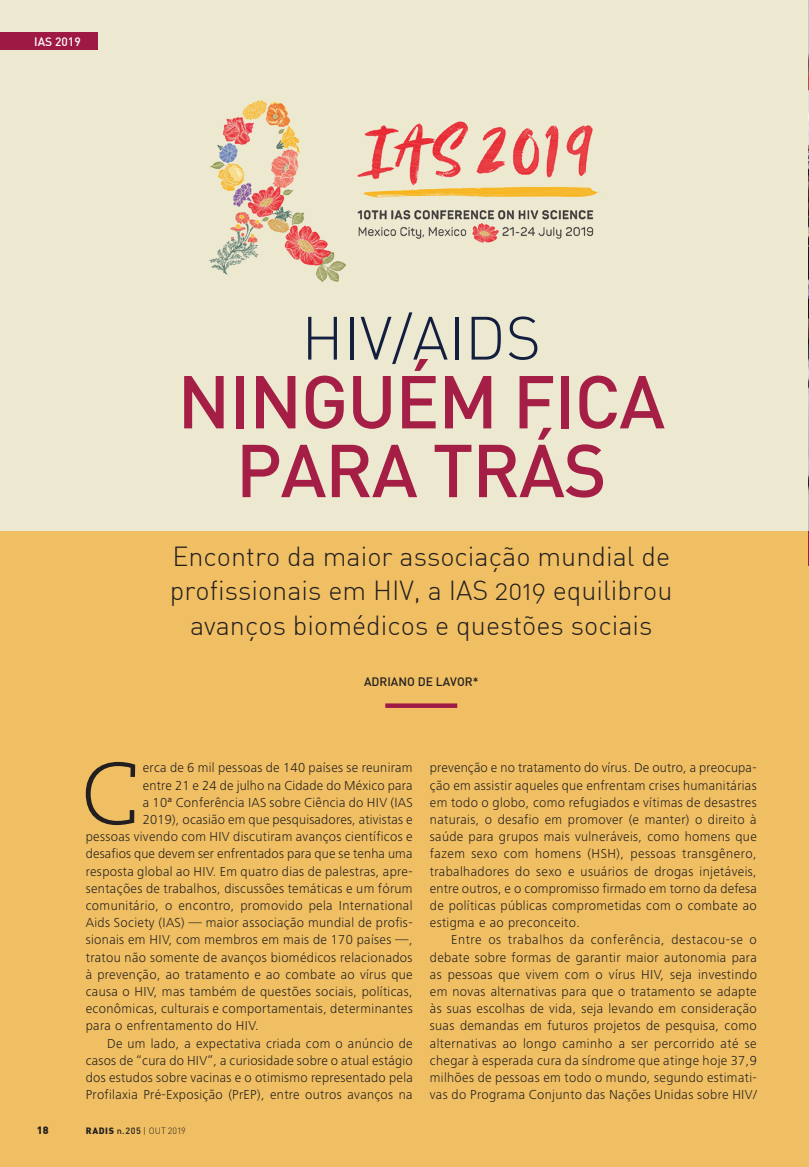
<style>
.page{position:relative;width:809px;height:1167px;background:#fff}
.page>*{position:absolute;margin:0;border:0;box-sizing:border-box;transform-origin:0 0}
.Capitular_4_linhas{font:300 87.15px "Caecilia LT Std";color:#231f20}
.Titulo_H2___Reportag{font:500 73.5px/68.7px "DIN";letter-spacing:-.02em;color:#a41e45;text-align:center}
.Titulo_H2___Reportag-2{font:300 60px "DIN Alternate";color:#141f40}
.Titulo_H5___Sub{font:300 27px/34.3px "DIN Alternate";color:#231f20;text-align:center}
.Corpo_de_texto{font:300 13.5px/17.2px "Frutiger Next LT";letter-spacing:.025em;color:#231f20;text-align:justify}
.Capitular_4_linhas-2{font:300 13.5px "Frutiger Next LT";letter-spacing:.025em;color:#231f20}
.Assinatura_Adriano_d{font:500 12px "DIN";color:#231f20}
.Chapéu2019p{font:500 12px "DIN";color:#fff}
.t1{font:900 10.5px "DIN";color:#231f20}
.t2{font:300 9px "DIN";color:#231f20}
.s1{font-weight:900}
.s2{font-weight:500}
</style>
<div class="page">
<div style="left:0;top:0;width:808px;height:772px;background:#ede9d1"></div>
<div style="left:0;top:531px;width:808px;height:635px;background:#f0bf63"></div>
<img style="left:808px;top:1px;width:1px;height:530px">
<hr style="left:808px;top:531px;width:1px;height:35px;background:#a41e45">
<div style="left:0;top:33px;width:98px;height:17px;background:#9f1945"></div>
<svg style="left:385px;top:703px;width:72px;height:4px"></svg>
<img style="left:209px;top:100px;width:392px;height:182px">
<p class="Chapéu2019p" style="left:34px;top:34px;width:48px">IAS 2019</p>
<p class="Titulo_H2___Reportag-2" style="left:301px;top:301px;width:241px">HIV/AIDS</p>
<p class="Titulo_H2___Reportag" style="left:177px;top:365px;width:489px">NINGUÉM FICA<br>PARA TRÁS</p>
<p class="Titulo_H5___Sub" style="left:170px;top:538px;width:504px">Encontro da maior associação mundial de profissionais em HIV, a IAS 2019 equilibrou avanços biomédicos e questões sociais</p>
<p class="Assinatura_Adriano_d" style="left:364px;top:674px;width:116px">ADRIANO DE LAVOR*</p>
<p class="Capitular_4_linhas" style="left:81px;top:744px;width:61px">C</p>
<p class="Capitular_4_linhas-2" style="left:143px;top:760px;width:271px">erca de 6 mil pessoas de 140 países se reuniram</p>
<p class="Capitular_4_linhas-2" style="left:143px;top:777px;width:271px">entre 21 e 24 de julho na Cidade do México para</p>
<p class="Capitular_4_linhas-2" style="left:143px;top:794px;width:271px">a 10ª Conferência IAS sobre Ciência do HIV (IAS</p>
<p class="Capitular_4_linhas-2" style="left:143px;top:811px;width:271px">2019), ocasião em que pesquisadores, ativistas e</p>
<p class="Capitular_4_linhas-2" style="left:86px;top:829px;width:328px">pessoas vivendo com HIV discutiram avanços científicos e</p>
<p class="Capitular_4_linhas-2" style="left:86px;top:846px;width:328px">desafios que devem ser enfrentados para que se tenha uma</p>
<p class="Capitular_4_linhas-2" style="left:86px;top:863px;width:328px">resposta global ao HIV. Em quatro dias de palestras, apre-</p>
<p class="Capitular_4_linhas-2" style="left:86px;top:880px;width:328px">sentações de trabalhos, discussões temáticas e um fórum</p>
<p class="Capitular_4_linhas-2" style="left:86px;top:897px;width:328px">comunitário, o encontro, promovido pela International</p>
<p class="Capitular_4_linhas-2" style="left:86px;top:915px;width:328px">Aids Society (IAS) — maior associação mundial de profis-</p>
<p class="Capitular_4_linhas-2" style="left:86px;top:932px;width:328px">sionais em HIV, com membros em mais de 170 países —,</p>
<p class="Capitular_4_linhas-2" style="left:86px;top:949px;width:328px">tratou não somente de avanços biomédicos relacionados</p>
<p class="Capitular_4_linhas-2" style="left:86px;top:966px;width:328px">à prevenção, ao tratamento e ao combate ao vírus que</p>
<p class="Capitular_4_linhas-2" style="left:86px;top:983px;width:328px">causa o HIV, mas também de questões sociais, políticas,</p>
<p class="Capitular_4_linhas-2" style="left:86px;top:1000px;width:328px">econômicas, culturais e comportamentais, determinantes</p>
<p class="Capitular_4_linhas-2" style="left:86px;top:1018px;width:174px">para o enfrentamento do HIV.</p>
<p class="Corpo_de_texto" style="left:86px;top:1034px;width:328px;text-indent:21px">De um lado, a expectativa criada com o anúncio de casos de “cura do HIV”, a curiosidade sobre o atual estágio dos estudos sobre vacinas e o otimismo representado pela Profilaxia Pré-Exposição (PrEP), entre outros avanços na</p>
<p class="t1" style="left:37px;top:1122px;width:13px">18</p>
<p class="t2" style="left:86px;top:1124px;width:102px"><span class="s1">RADIS</span> <span class="s2">n.205</span> | OUT 2019</p>
<p class="Corpo_de_texto" style="left:429px;top:759px;width:328px">prevenção e no tratamento do vírus. De outro, a preocupa&shy;ção em assistir aqueles que enfrentam crises humanitárias em todo o globo, como refugiados e vítimas de desastres naturais, o desafio em promover (e manter) o direito à saúde para grupos mais vulneráveis, como homens que fazem sexo com homens (HSH), pessoas transgênero, trabalhadores do sexo e usuários de drogas injetáveis, entre outros, e o compromisso firmado em torno da defesa de políticas públicas comprometidas com o combate ao estigma e ao preconceito.</p>
<p class="Corpo_de_texto" style="left:429px;top:931px;width:328px;text-indent:21px">Entre os trabalhos da conferência, destacou-se o debate sobre formas de garantir maior autonomia para as pessoas que vivem com o vírus HIV, seja investindo em novas alternativas para que o tratamento se adapte às suas escolhas de vida, seja levando em consideração suas demandas em futuros projetos de pesquisa, como alternativas ao longo caminho a ser percorrido até se chegar à esperada cura da síndrome que atinge hoje 37,9 milhões de pessoas em todo o mundo, segundo estimati&shy;vas do Programa Conjunto das Nações Unidas sobre HIV/</p>
</div>
